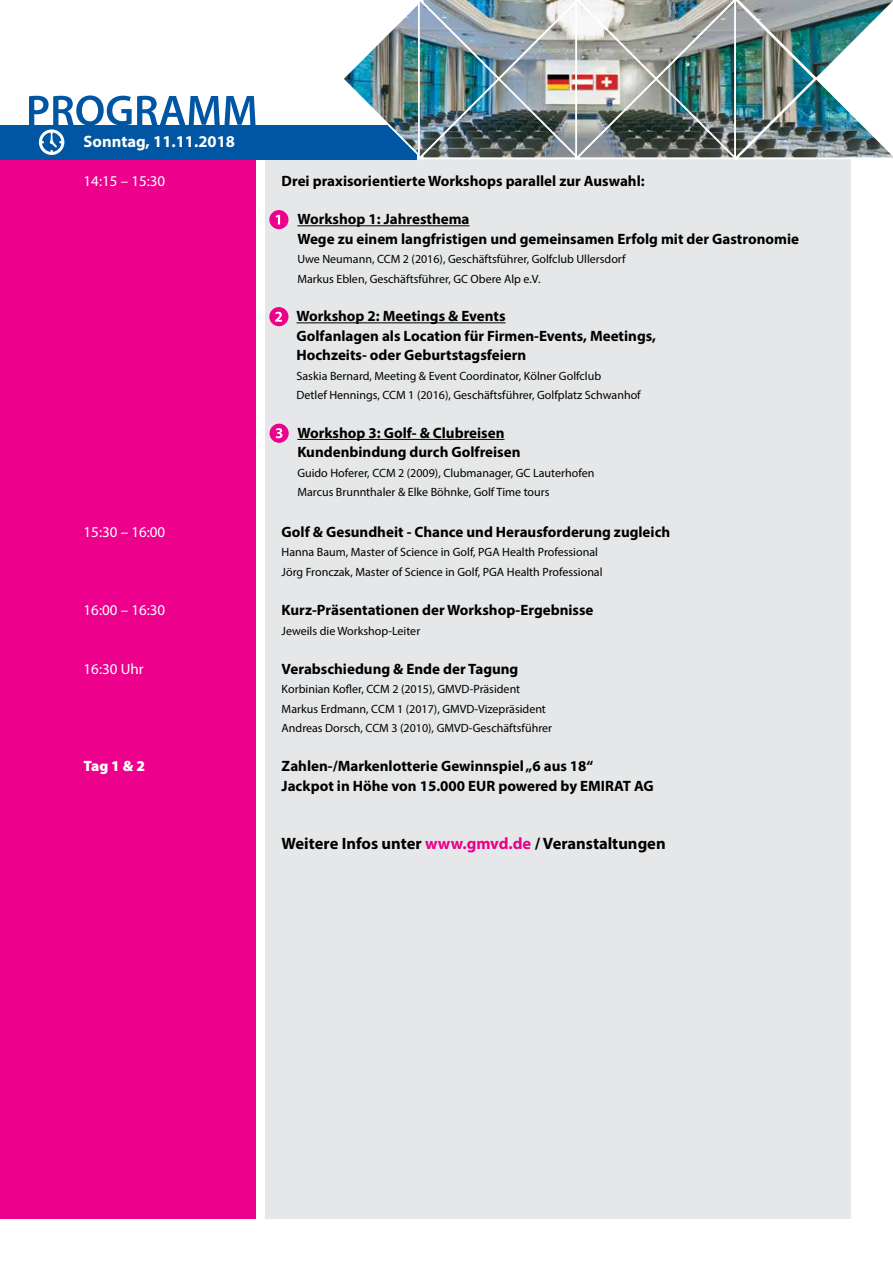
<style>
.page{position:relative;width:893px;height:1263px;background:#fff}
.page>*{position:absolute;margin:0;border:0;box-sizing:border-box;transform-origin:0 0}
.t1{font:700 16.5px "Myriad Pro";color:#000}
.t2{font:700 16.5px "Myriad Pro";color:#fff}
.t3{font:700 15px/19.5px "Myriad Pro";color:#000}
.t4{font:15px "Myriad Pro";color:#fff}
.t5{font:900 15px "Myriad Pro";color:#fff}
.t6{font:12px/19.5px "Myriad Pro";color:#000}
.s1{color:#ec008c}
</style>
<div class="page">
<div style="left:0;top:159px;width:256px;height:1059px;background:#ec008c"></div>
<div style="left:265px;top:159px;width:585px;height:1059px;background:#e6e7e8"></div>
<div style="left:0;top:125px;width:417px;height:34px;background:#0056a3"></div>
<hr style="left:297px;top:225px;width:173px;height:1px;background:#000">
<div style="left:269px;top:210px;width:19px;height:19px;background:#ec008c;border-radius:50%"></div>
<svg style="left:276px;top:215px;width:4px;height:9px"></svg>
<hr style="left:297px;top:322px;width:209px;height:1px;background:#000">
<div style="left:269px;top:307px;width:19px;height:19px;background:#ec008c;border-radius:50%"></div>
<svg style="left:275px;top:312px;width:7px;height:10px"></svg>
<hr style="left:297px;top:439px;width:207px;height:1px;background:#000">
<div style="left:270px;top:424px;width:19px;height:19px;background:#ec008c;border-radius:50%"></div>
<svg style="left:276px;top:428px;width:7px;height:10px"></svg>
<img style="left:340px;top:0;width:553px;height:163px">
<svg style="left:29px;top:95px;width:227px;height:60px"></svg>
<h1 class="t2" style="left:84px;top:131px;width:153px">Sonntag, 11.11.2018</h1>
<p class="t4" style="left:84px;top:172px;width:83px">14:15 – 15:30</p>
<p class="t3" style="left:282px;top:171px;width:365px">Drei praxisorientierte Workshops parallel zur Auswahl:</p>
<p class="t3" style="left:297px;top:209px;width:503px">Workshop 1: Jahresthema<br>Wege zu einem langfristigen und gemeinsamen Erfolg mit der Gastronomie</p>
<p class="t6" style="left:297px;top:249px;width:330px">Uwe Neumann, CCM 2 (2016), Geschäftsführer, Golfclub Ullersdorf<br>Markus Eblen, Geschäftsführer, GC Obere Alp e.V.</p>
<p class="t3" style="left:297px;top:306px;width:361px">Workshop 2: Meetings &amp; Events<br>Golfanlagen als Location für Firmen-Events, Meetings,<br>Hochzeits- oder Geburtstagsfeiern</p>
<p class="t6" style="left:297px;top:366px;width:346px">Saskia Bernard, Meeting &amp; Event Coordinator, Kölner Golfclub<br>Detlef Hennings, CCM 1 (2016), Geschäftsführer, Golfplatz Schwanhof</p>
<p class="t3" style="left:297px;top:423px;width:225px">Workshop 3: Golf- &amp; Clubreisen<br>Kundenbindung durch Golfreisen</p>
<p class="t6" style="left:297px;top:463px;width:298px">Guido Hoferer, CCM 2 (2009), Clubmanager, GC Lauterhofen<br>Marcus Brunnthaler &amp; Elke Böhnke, Golf Time tours</p>
<p class="t4" style="left:84px;top:523px;width:83px">15:30 – 16:00</p>
<p class="t3" style="left:282px;top:522px;width:390px">Golf &amp; Gesundheit - Chance und Herausforderung zugleich</p>
<p class="t6" style="left:282px;top:542px;width:322px">Hanna Baum, Master of Science in Golf, PGA Health Professional<br>Jörg Fronczak, Master of Science in Golf, PGA Health Professional</p>
<p class="t4" style="left:84px;top:601px;width:83px">16:00 – 16:30</p>
<p class="t3" style="left:282px;top:600px;width:313px">Kurz-Präsentationen der Workshop-Ergebnisse</p>
<p class="t6" style="left:282px;top:620px;width:140px">Jeweils die Workshop-Leiter</p>
<p class="t4" style="left:84px;top:659px;width:61px">16:30 Uhr</p>
<p class="t3" style="left:282px;top:658px;width:238px">Verabschiedung &amp; Ende der Tagung</p>
<p class="t6" style="left:282px;top:679px;width:272px">Korbinian Kofler, CCM 2 (2015), GMVD-Präsident<br>Markus Erdmann, CCM 1 (2017), GMVD-Vizepräsident<br>Andreas Dorsch, CCM 3 (2010), GMVD-Geschäftsführer</p>
<p class="t5" style="left:84px;top:756px;width:63px">Tag 1 &amp; 2</p>
<p class="t3" style="left:282px;top:756px;width:374px">Zahlen-/Markenlotterie Gewinnspiel „6 aus 18“<br>Jackpot in Höhe von 15.000 EUR powered by EMIRAT AG</p>
<h1 class="t1" style="left:282px;top:833px;width:386px">Weitere Infos unter <span class="s1">www.gmvd.de</span> / Veranstaltungen</h1>
</div>
